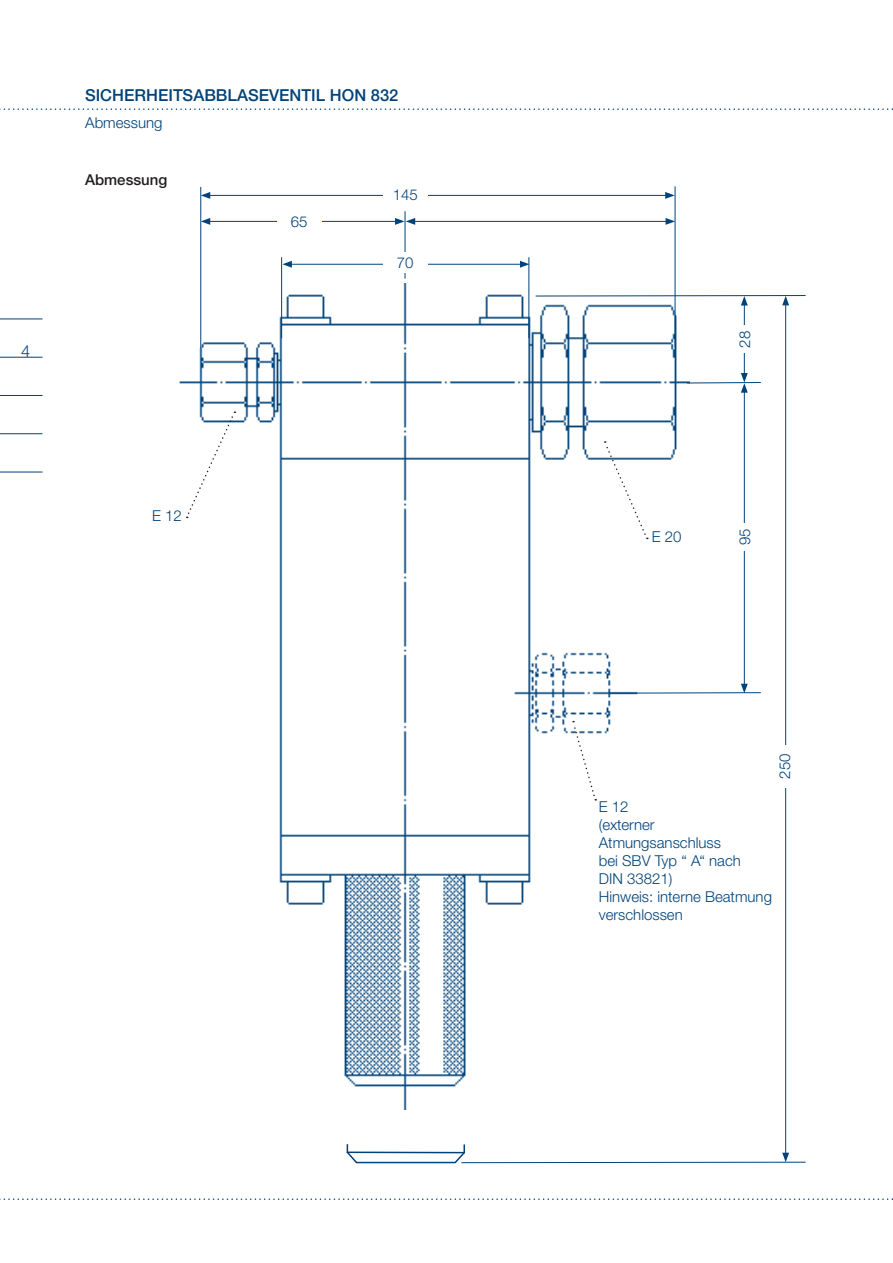
<style>
.page{position:relative;width:893px;height:1263px;background:#fff}
.page>*{position:absolute;margin:0;border:0;box-sizing:border-box;transform-origin:0 0}
.t1{font:500 16.5px "Helvetica Neue LTW1 G";color:#004279}
.t2{font:300 16.5px "Helvetica Neue LTW1 G";color:#004279}
.t3{font:300 15px/18px "Helvetica Neue LTW1 G";color:#004279}
.t4{font:500 15px "Helvetica Neue LTW1 G";color:#231f20}
</style>
<div class="page">
<hr style="left:0;top:319px;width:43px;height:1px;background:#004279">
<hr style="left:0;top:357px;width:43px;height:1px;background:#004279">
<hr style="left:0;top:395px;width:43px;height:1px;background:#004279">
<hr style="left:0;top:433px;width:43px;height:1px;background:#004279">
<hr style="left:0;top:472px;width:43px;height:1px;background:#004279">
<svg style="left:0;top:108px;width:893px;height:2px"></svg>
<svg style="left:0;top:1198px;width:893px;height:2px"></svg>
<img style="left:179px;top:283px;width:507px;height:826px">
<hr style="left:200px;top:187px;width:1px;height:161px;background:#004279">
<hr style="left:675px;top:186px;width:1px;height:161px;background:#004279">
<hr style="left:405px;top:211px;width:1px;height:68px;background:#004279">
<hr style="left:281px;top:257px;width:1px;height:81px;background:#004279">
<hr style="left:528px;top:257px;width:1px;height:81px;background:#004279">
<hr style="left:208px;top:195px;width:460px;height:1px;background:#004279">
<svg style="left:201px;top:192px;width:9px;height:7px"></svg>
<svg style="left:665px;top:192px;width:10px;height:7px"></svg>
<hr style="left:208px;top:221px;width:189px;height:1px;background:#004279">
<svg style="left:201px;top:218px;width:9px;height:7px"></svg>
<hr style="left:413px;top:221px;width:255px;height:1px;background:#004279">
<svg style="left:395px;top:218px;width:20px;height:7px"></svg>
<svg style="left:666px;top:218px;width:9px;height:7px"></svg>
<hr style="left:289px;top:264px;width:233px;height:1px;background:#004279">
<svg style="left:282px;top:261px;width:10px;height:7px"></svg>
<svg style="left:520px;top:261px;width:9px;height:7px"></svg>
<hr style="left:356px;top:1162px;width:99px;height:1px;background:#004279">
<hr style="left:347px;top:1151px;width:117px;height:2px;background:#004279">
<svg style="left:346px;top:1144px;width:13px;height:20px"></svg>
<hr style="left:785px;top:303px;width:1px;height:852px;background:#004279">
<svg style="left:453px;top:1144px;width:353px;height:20px"></svg>
<hr style="left:744px;top:303px;width:1px;height:72px;background:#004279">
<svg style="left:535px;top:295px;width:271px;height:10px"></svg>
<hr style="left:744px;top:390px;width:1px;height:296px;background:#004279">
<svg style="left:609px;top:684px;width:152px;height:10px"></svg>
<svg style="left:686px;top:373px;width:75px;height:20px"></svg>
<div style="left:383px;top:184px;width:45px;height:20px;background:#fff"></div>
<div style="left:277px;top:211px;width:45px;height:20px;background:#fff"></div>
<div style="left:383px;top:252px;width:45px;height:21px;background:#fff"></div>
<div style="left:734px;top:326px;width:21px;height:27px;background:#fff"></div>
<div style="left:734px;top:523px;width:21px;height:27px;background:#fff"></div>
<div style="left:775px;top:745px;width:20px;height:42px;background:#fff"></div>
<div style="left:644px;top:526px;width:45px;height:21px;background:#fff"></div>
<svg style="left:604px;top:441px;width:44px;height:98px"></svg>
<div style="left:599px;top:785px;width:177px;height:151px;background:#fff"></div>
<svg style="left:572px;top:721px;width:24px;height:79px"></svg>
<div style="left:145px;top:506px;width:44px;height:20px;background:#fff"></div>
<svg style="left:187px;top:411px;width:48px;height:107px"></svg>
<p class="t2" style="left:21px;top:341px;width:11px">4</p>
<p class="t1" style="left:85px;top:85px;width:315px">SICHERHEITSABBLASEVENTIL HON 832</p>
<p class="t3" style="left:85px;top:113px;width:79px">Abmessung</p>
<p class="t4" style="left:85px;top:171px;width:84px">ABMESSUNG</p>
<p class="t3" style="left:291px;top:212px;width:18px">65</p>
<p class="t3" style="left:393px;top:185px;width:27px">145</p>
<p class="t3" style="left:397px;top:253px;width:18px">70</p>
<p class="t3" style="left:152px;top:507px;width:31px">E 12</p>
<p class="t3" style="left:736px;top:348px;width:18px;rotate:-90deg">28</p>
<p class="t3" style="left:652px;top:528px;width:31px">E 20</p>
<p class="t3" style="left:736px;top:545px;width:18px;rotate:-90deg">95</p>
<p class="t3" style="left:776px;top:779px;width:27px;rotate:-90deg">250</p>
<p class="t3" style="left:599px;top:797px;width:175px">E 12<br>(externer<br>Atmungsanschluss<br>bei SBV Typ “ A“ nach<br>DIN 33821)<br>Hinweis: interne Beatmung verschlossen</p>
</div>
